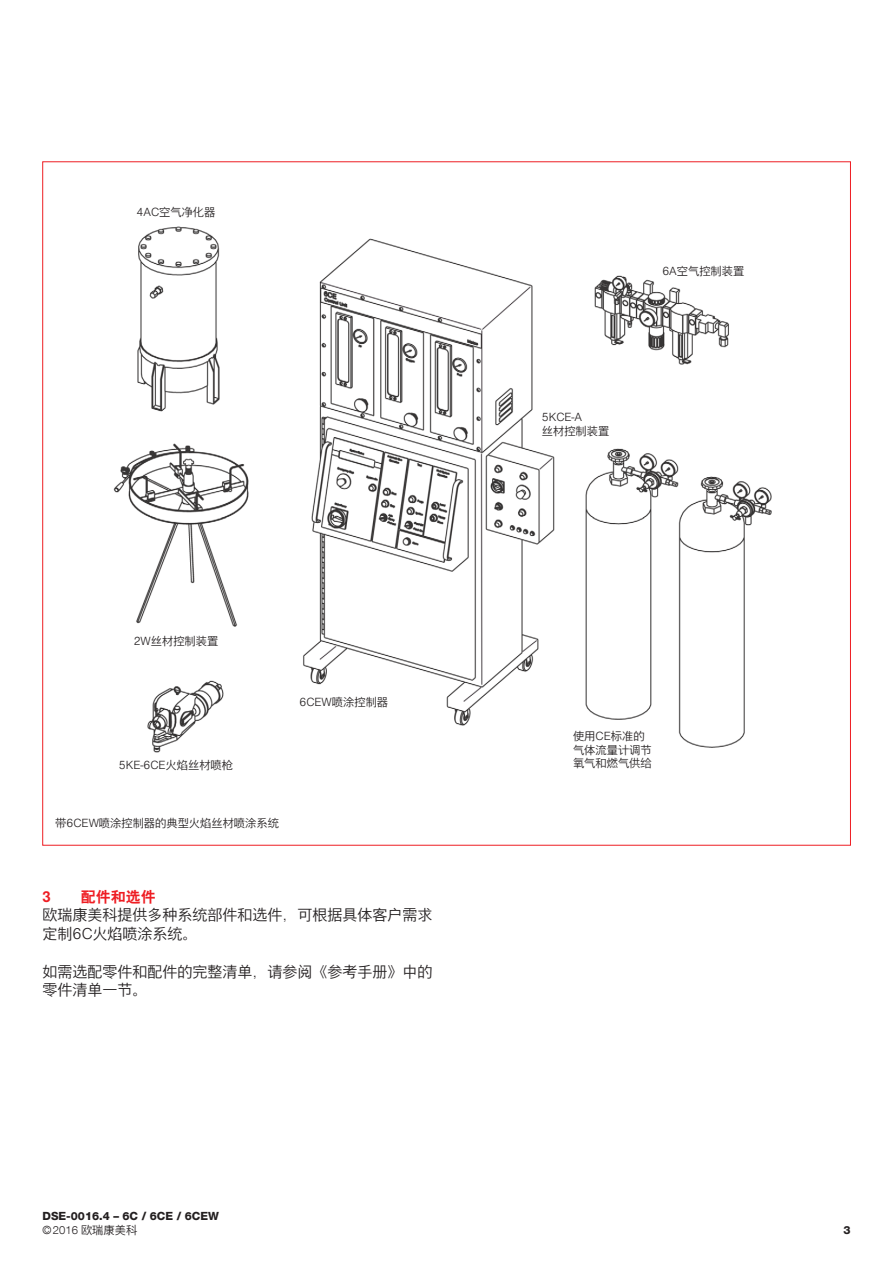
<style>
.page{position:relative;width:893px;height:1263px;background:#fff}
.page>*{position:absolute;margin:0;border:0;box-sizing:border-box;transform-origin:0 0}
.t1{font:300 15px/18.8px "Nimbus Sans Global";color:#231f20}
.t2{font:700 15px "Nimbus Sans Global";color:#ee1d23}
.t3{font:300 11.25px/13.5px "Nimbus Sans Global";color:#231f20}
.t4{font:800 11.25px/14.1px "Helvetica Neue LT Com";color:#231f20}
.s1{font-weight:300}
.s2{font-family:"Nimbus Sans Global";font-weight:300}
</style>
<div class="page">
<img style="left:113px;top:226px;width:659px;height:527px">
<p class="t3" style="left:137px;top:205px;width:80px">4AC空气净化器</p>
<p class="t3" style="left:662px;top:265px;width:83px">6A空气控制装置</p>
<p class="t3" style="left:542px;top:411px;width:69px">5KCE-A<br>丝材控制装置</p>
<p class="t3" style="left:134px;top:635px;width:86px">2W丝材控制装置</p>
<p class="t3" style="left:299px;top:695px;width:90px">6CEW喷涂控制器</p>
<p class="t3" style="left:573px;top:729px;width:80px">使用CE标准的气体流量计调节</p>
<p class="t3" style="left:119px;top:759px;width:116px">5KE-6CE火焰丝材喷枪</p>
<p class="t3" style="left:573px;top:756px;width:80px">氧气和燃气供给</p>
<p class="t3" style="left:55px;top:816px;width:225px">带6CEW喷涂控制器的典型火焰丝材喷涂系统</p>
<h1 class="t2" style="left:43px;top:888px;width:10px">3</h1>
<h1 class="t2" style="left:81px;top:888px;width:77px">配件和选件</h1>
<h1 class="t1" style="left:43px;top:906px;width:391px">欧瑞康美科提供多种系统部件和选件，可根据具体客户需求定制6C火焰喷涂系统。</h1>
<h1 class="t1" style="left:43px;top:962px;width:391px">如需选配零件和配件的完整清单，请参阅《参考手册》中的零件清单一节。</h1>
<p class="t4" style="left:43px;top:1208px;width:178px">DSE-0016.4 – 6C / 6CE / 6CEW <span class="s1">©2016</span> <span class="s2">欧瑞康美科</span></p>
<p class="t4" style="left:843px;top:1222px;width:9px">3</p>
</div>
